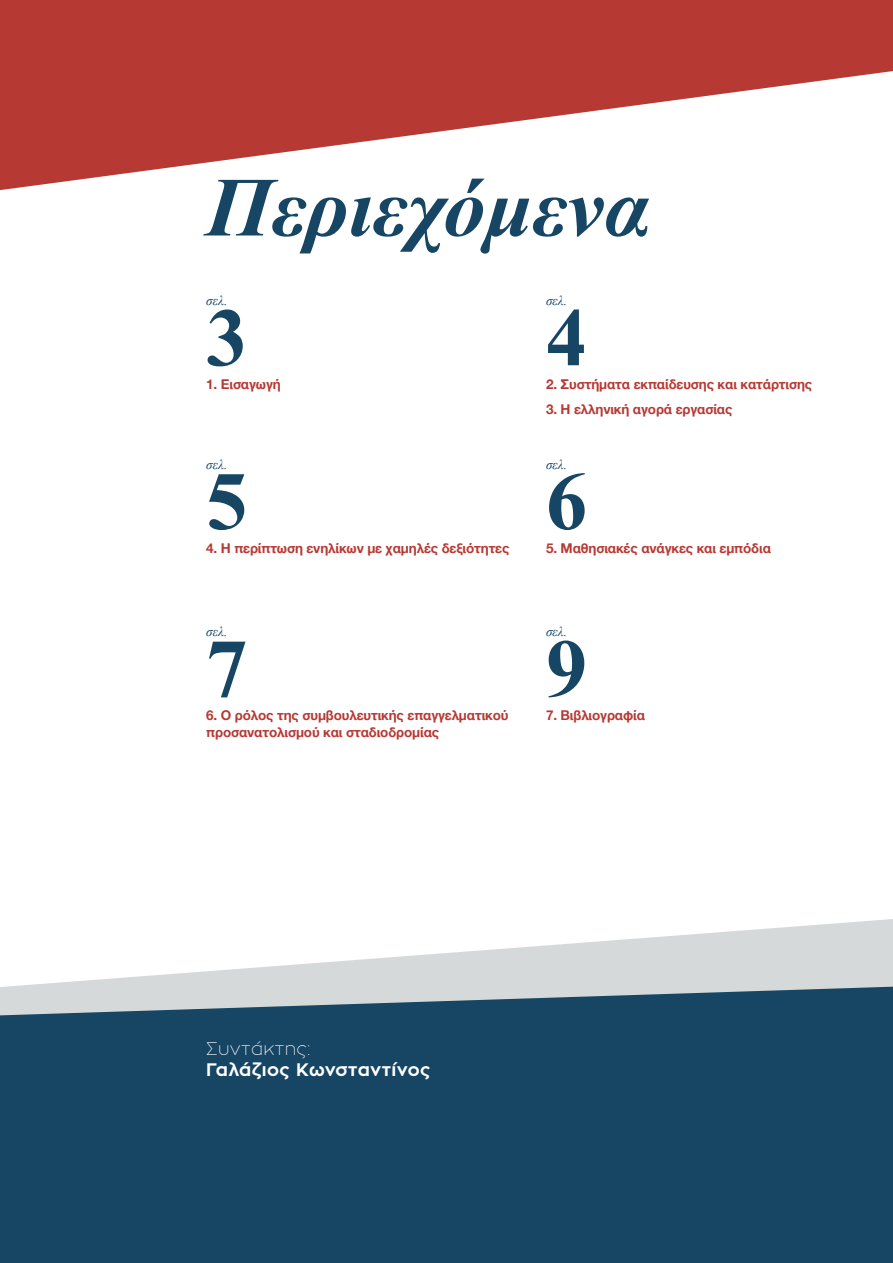
<style>
.page{position:relative;width:893px;height:1263px;background:#fff}
.page>*{position:absolute;margin:0;border:0;box-sizing:border-box;transform-origin:0 0}
.t1{font:italic 700 84px "Times New Roman";color:#164664}
.t2{font:700 82.5px "Times New Roman";color:#164664}
.t3{font:700 18px/21.6px "Zona Pro";letter-spacing:.02em;color:#fff}
.t4{font:700 13.5px/16.2px "Helvetica Neue";letter-spacing:-.01em;color:#b73934}
.t5{font:italic 13.5px "Times New Roman";color:#164664}
.s1{font-weight:100}
</style>
<div class="page">
<svg style="left:4px;top:919px;width:889px;height:68px"></svg>
<div style="left:0;top:987px;width:893px;height:276px;background:#164664"></div>
<svg style="left:0;top:0;width:893px;height:190px;fill:#b73934"></svg>
<p class="t1" style="left:206px;top:149px;width:446px">Περιεχόμενα</p>
<p class="t5" style="left:206px;top:291px;width:23px">σελ.</p>
<p class="t5" style="left:546px;top:291px;width:23px">σελ.</p>
<p class="t2" style="left:206px;top:281px;width:43px">3</p>
<p class="t2" style="left:546px;top:281px;width:43px">4</p>
<p class="t4" style="left:206px;top:377px;width:76px">1. Εισαγωγή</p>
<p class="t4" style="left:546px;top:377px;width:268px">2. Συστήματα εκπαίδευσης και κατάρτισης</p>
<p class="t4" style="left:546px;top:401px;width:188px">3. Η ελληνική αγορά εργασίας</p>
<p class="t5" style="left:206px;top:455px;width:23px">σελ.</p>
<p class="t5" style="left:546px;top:455px;width:23px">σελ.</p>
<p class="t2" style="left:206px;top:444px;width:43px">5</p>
<p class="t2" style="left:546px;top:444px;width:43px">6</p>
<p class="t4" style="left:206px;top:540px;width:305px">4. Η περίπτωση ενηλίκων με χαμηλές δεξιότητες</p>
<p class="t4" style="left:546px;top:540px;width:226px">5. Μαθησιακές ανάγκες και εμπόδια</p>
<p class="t5" style="left:206px;top:622px;width:23px">σελ.</p>
<p class="t5" style="left:546px;top:622px;width:23px">σελ.</p>
<p class="t2" style="left:206px;top:612px;width:43px">7</p>
<p class="t2" style="left:546px;top:612px;width:43px">9</p>
<p class="t4" style="left:206px;top:708px;width:304px">6. Ο ρόλος της συμβουλευτικής επαγγελματικού προσανατολισμού και σταδιοδρομίας</p>
<p class="t4" style="left:546px;top:708px;width:101px">7. Βιβλιογραφία</p>
<p class="t3" style="left:206px;top:1037px;width:226px"><span class="s1">Συντάκτης:<br></span>Γαλάζιος Κωνσταντίνος</p>
</div>
